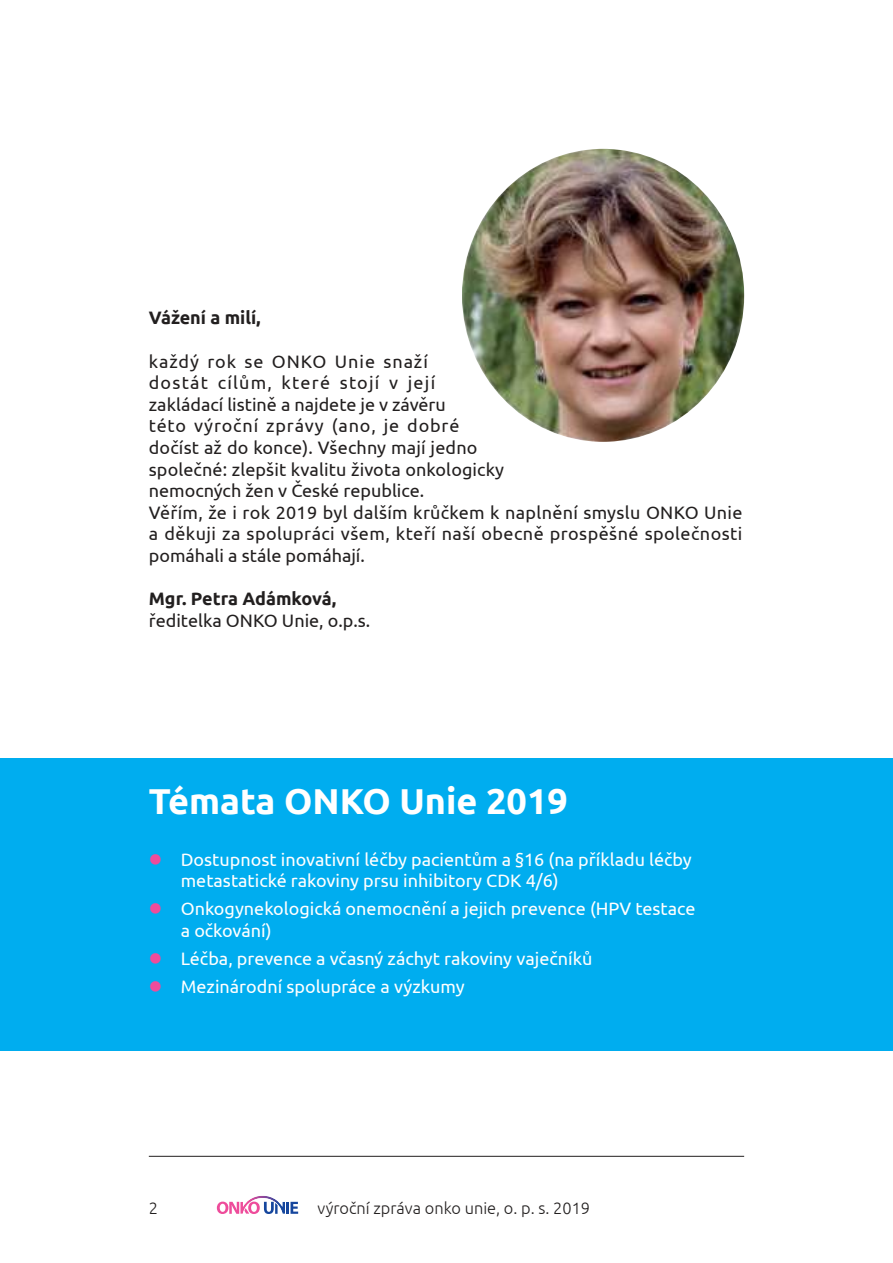
<style>
.page{position:relative;width:893px;height:1263px;background:#fff}
.page>*{position:absolute;margin:0;border:0;box-sizing:border-box;transform-origin:0 0}
.t1{font:700 36px "Ubuntu";color:#fff}
.t2{font:18px/21.6px "Ubuntu";letter-spacing:.01em;color:#221f1f}
.t3{font:18px/21.6px "Ubuntu";color:#fff}
.t4{font:700 18px "Ubuntu";color:#221f1f}
.t5{font:300 16.35px "Ubuntu";color:#221f1f}
</style>
<div class="page">
<div style="left:0;top:758px;width:893px;height:293px;background:#00adef"></div>
<img style="left:462px;top:149px;width:282px;height:293px">
<svg style="left:286px;top:1202px;width:12px;height:12px"></svg>
<img style="left:248px;top:1196px;width:37px;height:18px">
<svg style="left:217px;top:1201px;width:61px;height:13px"></svg>
<hr style="left:149px;top:1156px;width:595px;height:1px;background:#221f1f">
<p class="t4" style="left:149px;top:307px;width:113px">Vážení a milí,</p>
<p class="t2" style="left:149px;top:350px;width:595px">každý rok se ONKO Unie snaží<br>dostát cílům, které stojí v její<br>zakládací listině a najdete je v závěru<br>této výroční zprávy (ano, je dobré<br>dočíst až do konce). Všechny mají jedno<br>společné: zlepšit kvalitu života onkologicky<br>nemocných žen v České republice.<br>Věřím, že i rok 2019 byl dalším krůčkem k naplnění smyslu ONKO Unie a děkuji za spolupráci všem, kteří naší obecně prospěšné společnosti pomáhali a stále pomáhají.</p>
<p class="t4" style="left:149px;top:588px;width:189px">Mgr. Petra Adámková,</p>
<p class="t2" style="left:149px;top:609px;width:223px">ředitelka ONKO Unie, o.p.s.</p>
<h1 class="t1" style="left:149px;top:779px;width:421px">Témata ONKO Unie 2019</h1>
<p class="t3" style="left:181px;top:848px;width:513px">Dostupnost inovativní léčby pacientům a §16 (na příkladu léčby metastatické rakoviny prsu inhibitory CDK 4/6)</p>
<p class="t3" style="left:181px;top:897px;width:516px">Onkogynekologická onemocnění a jejich prevence (HPV testace a očkování)</p>
<p class="t3" style="left:181px;top:944px;width:413px;line-height:27.9px">Léčba, prevence a včasný záchyt rakoviny vaječníků<br>Mezinárodní spolupráce a výzkumy</p>
<p class="t5" style="left:149px;top:1199px;width:11px">2</p>
<p class="t5" style="left:318px;top:1198px;width:274px">výroční zpráva onko unie, o. p. s. 2019</p>
</div>
